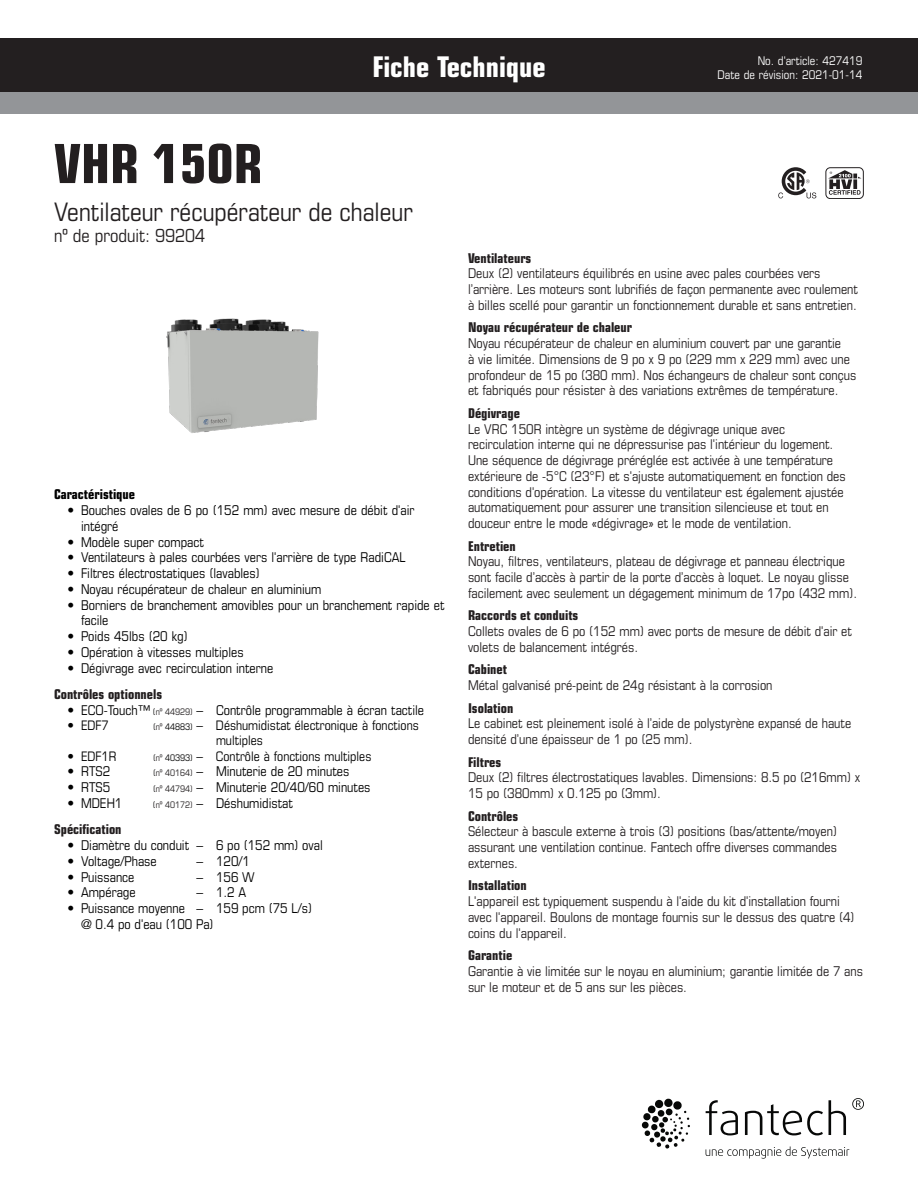
<style>
.page{position:relative;width:918px;height:1188px;background:#fff}
.page>*{position:absolute;margin:0;border:0;box-sizing:border-box;transform-origin:0 0}
.t1{font:700 condensed 54px "Eurostile LT Std";color:#231f20}
.t2{font:700 condensed 28.5px "Eurostile LT Std";color:#fff}
.t3{font:condensed 25.5px "Eurostile LT Std";color:#231f20}
.t4{font:condensed 18px "Eurostile LT Std";color:#231f20}
.t5{font:condensed 13.5px/15.8px "Eurostile LT Std";color:#231f20}
.t6{font:condensed 13.5px/15.8px "Eurostile LT Std";color:#010101}
.t7{font:700 condensed 13.5px "Eurostile LT Std";color:#231f20}
.t8{font:700 condensed 13.5px "Eurostile LT Std";color:#010101}
.t9{font:condensed 13.2px/15px "Eurostile LT Std";color:#010101}
.t10{font:condensed 12px "Eurostile LT Std";color:#fff}
.s1{font-size:9px}
.s2{font-size:9px;color:#231f20}
</style>
<div class="page">
<div style="left:0;top:38px;width:918px;height:54px;background:#231f20"></div>
<div style="left:0;top:92px;width:918px;height:21px;background:#939598"></div>
<svg style="left:642px;top:1098px;width:48px;height:51px"></svg>
<svg style="left:706px;top:1100px;width:32px;height:35px"></svg>
<svg style="left:745px;top:1104px;width:78px;height:31px"></svg>
<svg style="left:829px;top:1100px;width:17px;height:35px"></svg>
<svg style="left:852px;top:1098px;width:12px;height:12px"></svg>
<svg style="left:706px;top:1146px;width:143px;height:13px"></svg>
<img style="left:166px;top:318px;width:153px;height:115px">
<svg style="left:778px;top:167px;width:38px;height:31px"></svg>
<div style="left:826px;top:167px;width:38px;height:32px;border:1px solid #231f20;border-radius:4px"></div>
<svg style="left:828px;top:170px;width:34px;height:25px"></svg>
<p class="t2" style="left:372px;top:49px;width:175px">Fiche Technique</p>
<p class="t10" style="left:758px;top:53px;width:106px">No. d'article: 427419</p>
<p class="t10" style="left:718px;top:67px;width:146px">Date de révision: 2021-01-14</p>
<p class="t1" style="left:54px;top:131px;width:210px">VHR 150R</p>
<p class="t3" style="left:54px;top:196px;width:360px">Ventilateur récupérateur de chaleur</p>
<p class="t4" style="left:54px;top:225px;width:153px">no de produit: 99204</p>
<p class="t8" style="left:54px;top:486px;width:83px">Caractéristique</p>
<p class="t6" style="left:81px;top:502px;width:335px;text-indent:-14px">• Bouches ovales de 6 po (152 mm) avec mesure de débit d'air intégré</p>
<p class="t6" style="left:68px;top:534px;width:138px">• Modèle super compact</p>
<p class="t6" style="left:68px;top:549px;width:340px">• Ventilateurs à pales courbées vers l'arrière de type RadiCAL</p>
<p class="t6" style="left:68px;top:565px;width:194px">• Filtres électrostatiques (lavables)</p>
<p class="t6" style="left:68px;top:581px;width:255px">• Noyau récupérateur de chaleur en aluminium</p>
<p class="t6" style="left:81px;top:597px;width:365px;text-indent:-14px">• Borniers de branchement amovibles pour un branchement rapide et facile</p>
<p class="t6" style="left:68px;top:628px;width:122px">• Poids 45lbs (20 kg)</p>
<p class="t6" style="left:68px;top:644px;width:178px">• Opération à vitesses multiples</p>
<p class="t6" style="left:68px;top:660px;width:207px">• Dégivrage avec recirculation interne</p>
<p class="t7" style="left:54px;top:686px;width:110px">Contrôles optionnels</p>
<p class="t6" style="left:68px;top:702px;width:358px">• ECO-Touch™ <span class="s1">(</span><span class="s2">no 44929)</span> – Contrôle programmable à écran tactile</p>
<p class="t9" style="left:68px;top:717px;width:43px">• EDF7</p>
<p class="t9" style="left:216px;top:717px;width:204px;text-indent:-63px"><span class="s1">(</span><span class="s2">no</span> <span class="s1">44883)</span> – Déshumidistat électronique à fonctions multiples</p>
<p class="t9" style="left:68px;top:748px;width:51px">• EDF1R</p>
<p class="t9" style="left:153px;top:748px;width:220px"><span class="s1">(</span><span class="s2">no</span> <span class="s1">40393)</span> – Contrôle à fonctions multiples</p>
<p class="t6" style="left:68px;top:763px;width:44px">• RTS2</p>
<p class="t6" style="left:153px;top:763px;width:198px"><span class="s1">(</span><span class="s2">no 40164)</span> – Minuterie de 20 minutes</p>
<p class="t6" style="left:68px;top:779px;width:44px">• RTS5</p>
<p class="t6" style="left:153px;top:779px;width:219px"><span class="s1">(</span><span class="s2">no 44794)</span> – Minuterie 20/40/60 minutes</p>
<p class="t6" style="left:68px;top:795px;width:56px">• MDEH1</p>
<p class="t6" style="left:153px;top:795px;width:141px"><span class="s1">(</span><span class="s2">no 40172)</span> – Déshumidistat</p>
<p class="t7" style="left:54px;top:821px;width:69px">Spécification</p>
<p class="t6" style="left:68px;top:837px;width:257px">• Diamètre du conduit – 6 po (152 mm) oval</p>
<p class="t6" style="left:68px;top:853px;width:91px">• Voltage/Phase</p>
<p class="t6" style="left:196px;top:853px;width:55px">– 120/1</p>
<p class="t6" style="left:68px;top:869px;width:69px">• Puissance</p>
<p class="t6" style="left:196px;top:869px;width:60px">– 156 W</p>
<p class="t6" style="left:68px;top:885px;width:70px">• Ampérage</p>
<p class="t6" style="left:196px;top:885px;width:51px">– 1.2 A</p>
<p class="t6" style="left:68px;top:900px;width:246px">• Puissance moyenne – 159 pcm (75 L/s)</p>
<p class="t6" style="left:81px;top:916px;width:134px">@ 0.4 po d'eau (100 Pa)</p>
<p class="t7" style="left:468px;top:250px;width:65px">Ventilateurs</p>
<p class="t5" style="left:468px;top:265px;width:392px">Deux (2) ventilateurs équilibrés en usine avec pales courbées vers l’arrière. Les moteurs sont lubrifiés de façon permanente avec roulement à billes scellé pour garantir un fonctionnement durable et sans entretien.</p>
<p class="t7" style="left:468px;top:319px;width:166px">Noyau récupérateur de chaleur</p>
<p class="t5" style="left:468px;top:335px;width:390px">Noyau récupérateur de chaleur en aluminium couvert par une garantie<br>à vie limitée. Dimensions de 9 po x 9 po (229 mm x 229 mm) avec une profondeur de 15 po (380 mm). Nos échangeurs de chaleur sont conçus et fabriqués pour résister à des variations extrêmes de température.</p>
<p class="t7" style="left:468px;top:405px;width:54px">Dégivrage</p>
<p class="t5" style="left:468px;top:421px;width:379px">Le VRC 150R intègre un système de dégivrage unique avec recirculation interne qui ne dépressurise pas l'intérieur du logement.<br>Une séquence de dégivrage préréglée est activée à une température extérieure de -5°C (23°F) et s'ajuste automatiquement en fonction des conditions d'opération. La vitesse du ventilateur est également ajustée automatiquement pour assurer une transition silencieuse et tout en douceur entre le mode «dégivrage» et le mode de ventilation.</p>
<p class="t7" style="left:468px;top:538px;width:49px">Entretien</p>
<p class="t5" style="left:468px;top:553px;width:391px">Noyau, filtres, ventilateurs, plateau de dégivrage et panneau électrique sont facile d’accès à partir de la porte d’accès à loquet. Le noyau glisse facilement avec seulement un dégagement minimum de 17po (432 mm).</p>
<p class="t7" style="left:468px;top:607px;width:112px">Raccords et conduits</p>
<p class="t5" style="left:468px;top:623px;width:386px">Collets ovales de 6 po (152 mm) avec ports de mesure de débit d'air et volets de balancement intégrés.</p>
<p class="t7" style="left:468px;top:661px;width:41px">Cabinet</p>
<p class="t5" style="left:468px;top:677px;width:306px">Métal galvanisé pré-peint de 24g résistant à la corrosion</p>
<p class="t7" style="left:468px;top:700px;width:47px">Isolation</p>
<p class="t5" style="left:468px;top:715px;width:385px">Le cabinet est pleinement isolé à l’aide de polystyrène expansé de haute densité d’une épaisseur de 1 po (25 mm).</p>
<p class="t7" style="left:468px;top:754px;width:35px">Filtres</p>
<p class="t5" style="left:468px;top:769px;width:394px">Deux (2) filtres électrostatiques lavables. Dimensions: 8.5 po (216mm) x<br>15 po (380mm) x 0.125 po (3mm).</p>
<p class="t7" style="left:468px;top:808px;width:52px">Contrôles</p>
<p class="t5" style="left:468px;top:823px;width:371px;text-align:justify">Sélecteur à bascule externe à trois (3) positions (bas/attente/moyen) assurant une ventilation continue. Fantech offre diverses commandes externes.</p>
<p class="t7" style="left:468px;top:877px;width:60px">Installation</p>
<p class="t5" style="left:468px;top:893px;width:388px">L'appareil est typiquement suspendu à l'aide du kit d'installation fourni avec l'appareil. Boulons de montage fournis sur le dessus des quatre (4) coins du l'appareil.</p>
<p class="t7" style="left:468px;top:947px;width:46px">Garantie</p>
<p class="t5" style="left:468px;top:963px;width:397px">Garantie à vie limitée sur le noyau en aluminium; garantie limitée de 7 ans sur le moteur et de 5 ans sur les pièces.</p>
</div>
